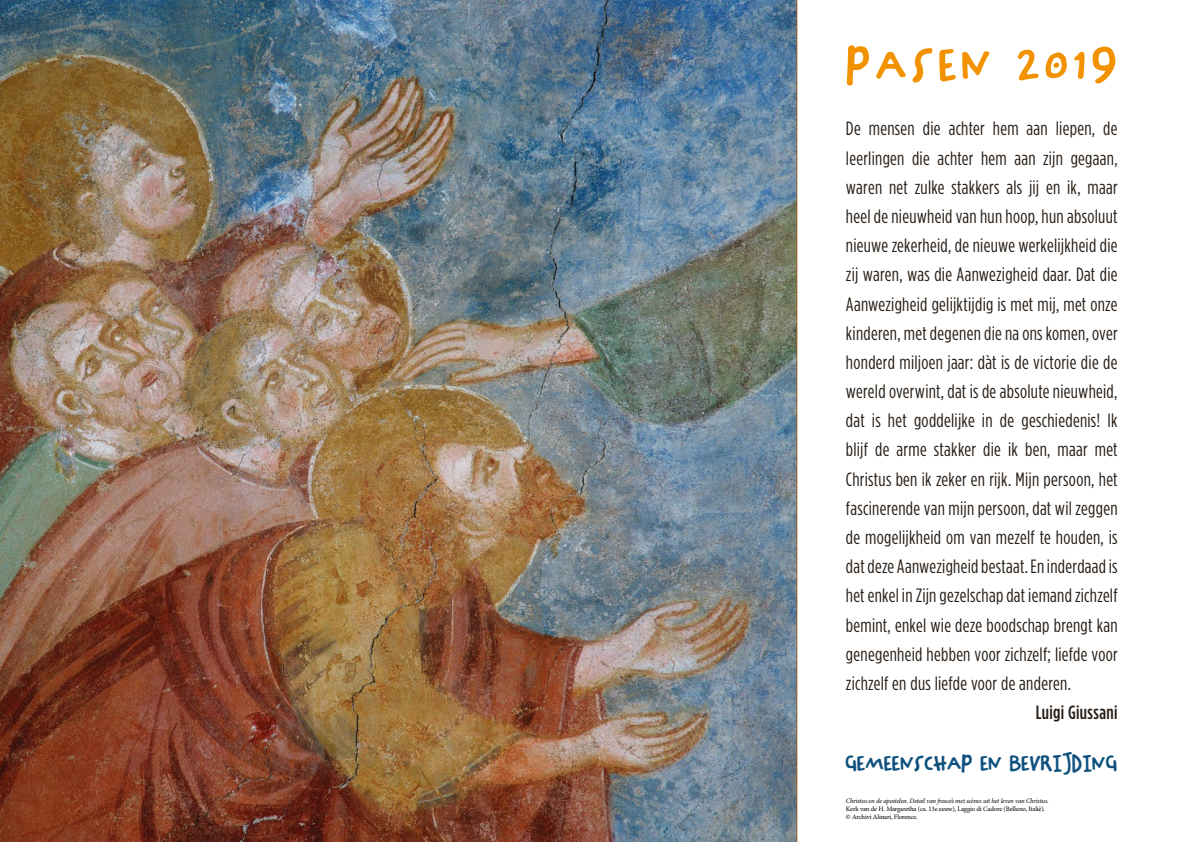
<style>
.page{position:relative;width:1191px;height:842px;background:#fff}
.page>*{position:absolute;margin:0;border:0;box-sizing:border-box;transform-origin:0 0}
.t1{font:59.6px "Chinchilla";letter-spacing:.06em;color:#f39200}
.t2{font:27.3px "Chinchilla";letter-spacing:-.02em;color:#0e517f}
.t3{font:19.2px/29.2px "Gotham Condensed";letter-spacing:.015em;color:#261c14;text-align:justify}
.t4{font:500 19.2px "Gotham Condensed";letter-spacing:.02em;color:#261c14}
.t5{font:6.8px/8px "Minion Pro";letter-spacing:-.02em;color:#000}
.t6{font:italic 6.8px "Minion Pro";letter-spacing:-.025em;color:#000}
</style>
<div class="page">
<img style="left:0;top:0;width:797px;height:842px">
<h1 class="t1" style="left:847px;top:38px;width:274px">PASEN 2019</h1>
<p class="t3" style="left:846px;top:114px;width:273px">De mensen die achter hem aan liepen, de leerlingen die achter hem aan zijn gegaan, waren net zulke stakkers als jij en ik, maar heel de nieuwheid van hun hoop, hun absoluut nieuwe zekerheid, de nieuwe werkelijkheid die zij waren, was die Aanwezigheid daar. Dat die Aanwezigheid gelijktijdig is met mij, met onze kinderen, met degenen die na ons komen, over honderd miljoen jaar: dàt is de victorie die de wereld overwint, dat is de absolute nieuwheid, dat is het goddelijke in de geschiedenis! Ik blijf de arme stakker die ik ben, maar met Christus ben ik zeker en rijk. Mijn persoon, het fascinerende van mijn persoon, dat wil zeggen de mogelijkheid om van mezelf te houden, is dat deze Aanwezigheid bestaat. En inderdaad is het enkel in Zijn gezelschap dat iemand zichzelf bemint, enkel wie deze boodschap brengt kan genegenheid hebben voor zichzelf; liefde voor zichzelf en dus liefde voor de anderen.</p>
<p class="t4" style="left:1035px;top:702px;width:83px">Luigi Giussani</p>
<h2 class="t2" style="left:846px;top:751px;width:274px">GEMEENSCHAP EN BEVRIJDING</h2>
<p class="t6" style="left:846px;top:796px;width:204px">Christus en de apostelen. Detail van fresco’s met scènes uit het leven van Christus.</p>
<p class="t5" style="left:846px;top:805px;width:201px">Kerk van de H. Margaretha (ca. 13e eeuw), Laggio di Cadore (Belluno, Italië). © Archivi Alinari, Florence.</p>
</div>
